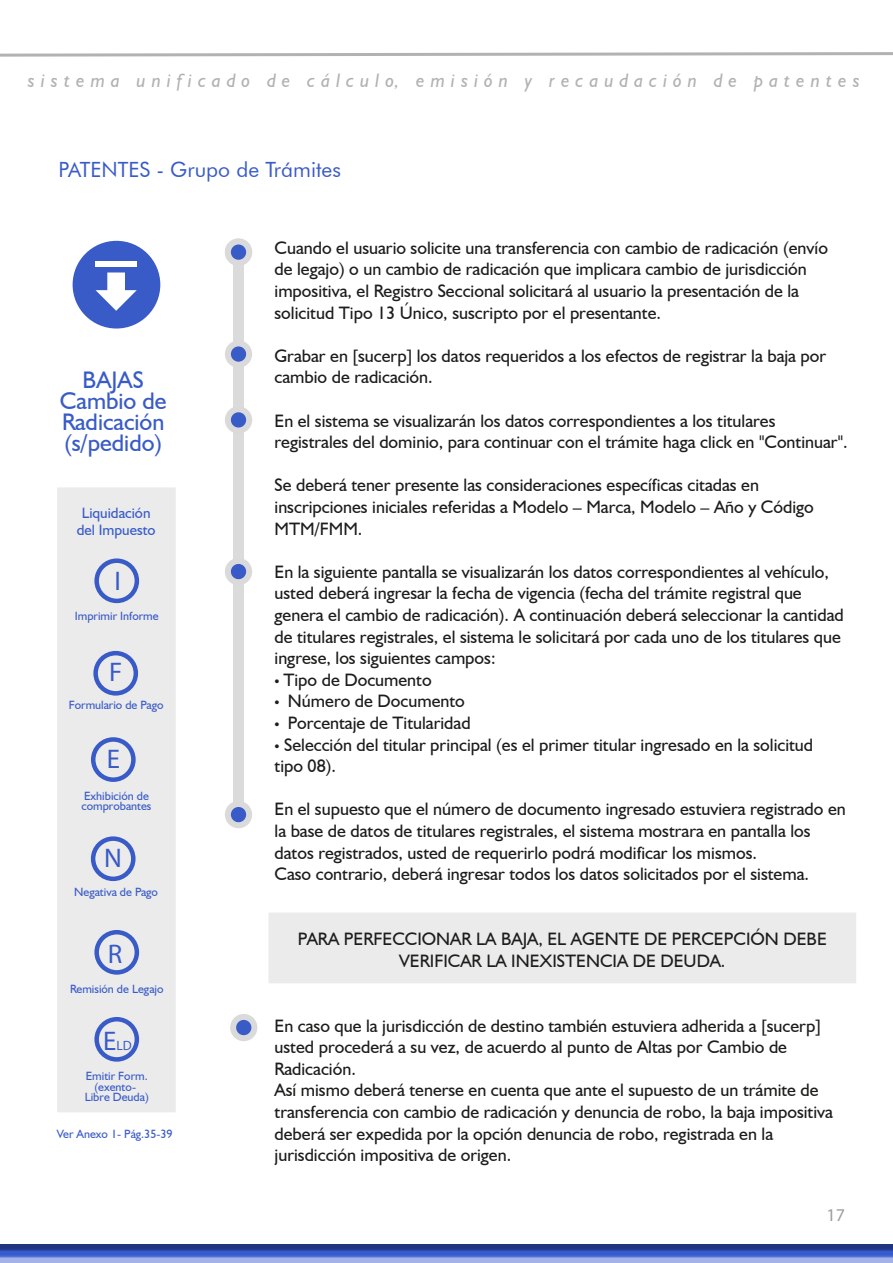
<style>
.page{position:relative;width:893px;height:1263px;background:#fff}
.page>*{position:absolute;margin:0;border:0;box-sizing:border-box;transform-origin:0 0}
.t1{font:27px "Myriad Pro";color:#395bc8}
.t2{font:24px/21px "Humanist 521 BT";color:#395bc8;text-align:center}
.t3{font:21px "Futura BT";color:#395bc8}
.t4{font:italic 19.5px "Humanist 521 BT";color:#b2b2b2}
.t5{font:18px/21.6px "Humanist 521 BT";color:#1d1d1b}
.t6{font:18px "Myriad Pro";color:#9d9d9c}
.t7{font:15px/16.5px "Humanist 521 BT";color:#395bc8;text-align:center}
.t8{font:13.5px "Myriad Pro";color:#395bc8}
.t9{font:12px/10.5px "Humanist 521 BT";color:#395bc8}
.s1{font-size:27px}
.s2{font-family:"Myriad Pro"}
</style>
<div class="page">
<svg style="left:0;top:52px;width:893px;height:5px"></svg>
<div style="left:264px;top:908px;width:597px;height:80px;background:#ebebeb;border:4px solid #fff"></div>
<div style="left:73px;top:241px;width:87px;height:87px;background:#395bc8;border-radius:50%"></div>
<div style="left:233px;top:252px;width:11px;height:562px;background:#dbdbdb"></div>
<div style="left:228px;top:241px;width:21px;height:22px;background:#395bc8;border-radius:50%"></div>
<div style="left:225px;top:238px;width:27px;height:28px;border:6px solid #dadada;border-radius:50%"></div>
<div style="left:228px;top:343px;width:21px;height:22px;background:#395bc8;border-radius:50%"></div>
<div style="left:225px;top:340px;width:27px;height:28px;border:6px solid #dadada;border-radius:50%"></div>
<img style="left:0;top:1245px;width:893px;height:18px">
<div style="left:228px;top:409px;width:21px;height:22px;background:#395bc8;border-radius:50%"></div>
<div style="left:225px;top:406px;width:27px;height:28px;border:6px solid #dadada;border-radius:50%"></div>
<svg style="left:96px;top:272px;width:41px;height:39px"></svg>
<div style="left:96px;top:261px;width:41px;height:6px;background:#fff"></div>
<div style="left:228px;top:561px;width:21px;height:21px;background:#395bc8;border-radius:50%"></div>
<div style="left:225px;top:558px;width:27px;height:27px;border:6px solid #dadada;border-radius:50%"></div>
<div style="left:228px;top:804px;width:21px;height:21px;background:#395bc8;border-radius:50%"></div>
<div style="left:225px;top:801px;width:27px;height:27px;border:6px solid #dadada;border-radius:50%"></div>
<div style="left:233px;top:1017px;width:21px;height:21px;background:#395bc8;border-radius:50%"></div>
<div style="left:230px;top:1014px;width:27px;height:27px;border:6px solid #dadada;border-radius:50%"></div>
<div style="left:53px;top:483px;width:127px;height:634px;background:#ebebeb;border:4px solid #fff"></div>
<div style="left:94px;top:558px;width:45px;height:45px;border:4px solid #395bc8;border-radius:50%"></div>
<div style="left:93px;top:651px;width:45px;height:45px;border:4px solid #395bc8;border-radius:50%"></div>
<div style="left:91px;top:737px;width:45px;height:45px;border:4px solid #395bc8;border-radius:50%"></div>
<div style="left:91px;top:836px;width:45px;height:45px;border:4px solid #395bc8;border-radius:50%"></div>
<div style="left:94px;top:930px;width:45px;height:45px;border:4px solid #395bc8;border-radius:50%"></div>
<div style="left:94px;top:1017px;width:45px;height:45px;border:4px solid #395bc8;border-radius:50%"></div>
<p class="t4" style="left:28px;top:68px;width:834px">s i s t e m a u n i f i c a d o d e c á l c u l o, e m i s i ó n y r e c a u d a c i ó n d e p a t e n t e s</p>
<p class="t3" style="left:58px;top:156px;width:284px">PATENTES - Grupo de Trámites</p>
<h2 class="t2" style="left:60px;top:369px;width:108px">BAJAS<br>Cambio de<br>Radicación (s/pedido)</h2>
<p class="t7" style="left:77px;top:505px;width:80px">Liquidación del Impuesto</p>
<h1 class="t1" style="left:115px;top:565px;width:8px">I</h1>
<p class="t9" style="left:75px;top:610px;width:85px">Imprimir Informe</p>
<h1 class="t1" style="left:109px;top:655px;width:15px">F</h1>
<p class="t9" style="left:69px;top:700px;width:96px">Formulario de Pago</p>
<h1 class="t1" style="left:107px;top:742px;width:15px">E</h1>
<p class="t9" style="left:81px;top:790px;width:71px">Exhibición de comprobantes</p>
<h1 class="t1" style="left:104px;top:841px;width:19px">N</h1>
<p class="t9" style="left:74px;top:886px;width:85px">Negativa de Pago</p>
<h1 class="t1" style="left:108px;top:937px;width:16px">R</h1>
<p class="t9" style="left:70px;top:983px;width:95px">Remisión de Legajo</p>
<p class="t8" style="left:103px;top:1037px;width:30px"><span class="s1">E</span>LD</p>
<p class="t9" style="left:85px;top:1070px;width:66px;text-align:center">Emitir Form. (exento-<br>Libre Deuda)</p>
<p class="t9" style="left:57px;top:1128px;width:117px">Ver Anexo 1- Pág.35-39</p>
<p class="t5" style="left:275px;top:236px;width:555px">Cuando el usuario solicite una transferencia con cambio de radicación (envío de legajo) o un cambio de radicación que implicara cambio de jurisdicción impositiva, el Registro Seccional solicitará al usuario la presentación de la solicitud Tipo 13 Único, suscripto por el presentante.</p>
<p class="t5" style="left:275px;top:344px;width:553px">Grabar en [sucerp] los datos requeridos a los efectos de registrar la baja por cambio de radicación.</p>
<p class="t5" style="left:275px;top:409px;width:575px">En el sistema se visualizarán los datos correspondientes a los titulares registrales del dominio, para continuar con el trámite haga click en "Continuar".</p>
<p class="t5" style="left:275px;top:474px;width:541px">Se deberá tener presente las consideraciones específicas citadas en inscripciones iniciales referidas a Modelo – Marca, Modelo – Año y Código<br>MTM/FMM.</p>
<p class="t5" style="left:275px;top:560px;width:571px">En la siguiente pantalla se visualizarán los datos correspondientes al vehículo, usted deberá ingresar la fecha de vigencia (fecha del trámite registral que genera el cambio de radicación). A continuación deberá seleccionar la cantidad de titulares registrales, el sistema le solicitará por cada uno de los titulares que ingrese, los siguientes campos:</p>
<p class="t5" style="left:275px;top:668px;width:159px"><span class="s2">•</span> Tipo de Documento</p>
<p class="t5" style="left:275px;top:690px;width:192px"><span class="s2">•</span> Número de Documento</p>
<p class="t5" style="left:275px;top:712px;width:198px"><span class="s2">•</span> Porcentaje de Titularidad</p>
<p class="t5" style="left:275px;top:733px;width:540px"><span class="s2">•</span> Selección del titular principal (es el primer titular ingresado en la solicitud tipo 08).</p>
<p class="t5" style="left:275px;top:798px;width:573px">En el supuesto que el número de documento ingresado estuviera registrado en la base de datos de titulares registrales, el sistema mostrara en pantalla los datos registrados, usted de requerirlo podrá modificar los mismos.<br>Caso contrario, deberá ingresar todos los datos solicitados por el sistema.</p>
<p class="t5" style="left:298px;top:928px;width:530px;text-align:center">PARA PERFECCIONAR LA BAJA, EL AGENTE DE PERCEPCIÓN DEBE<br>VERIFICAR LA INEXISTENCIA DE DEUDA.</p>
<p class="t5" style="left:275px;top:1014px;width:560px">En caso que la jurisdicción de destino también estuviera adherida a [sucerp] usted procederá a su vez, de acuerdo al punto de Altas por Cambio de Radicación.<br>Así mismo deberá tenerse en cuenta que ante el supuesto de un trámite de transferencia con cambio de radicación y denuncia de robo, la baja impositiva deberá ser expedida por la opción denuncia de robo, registrada en la jurisdicción impositiva de origen.</p>
<p class="t6" style="left:826px;top:1204px;width:20px">17</p>
</div>
